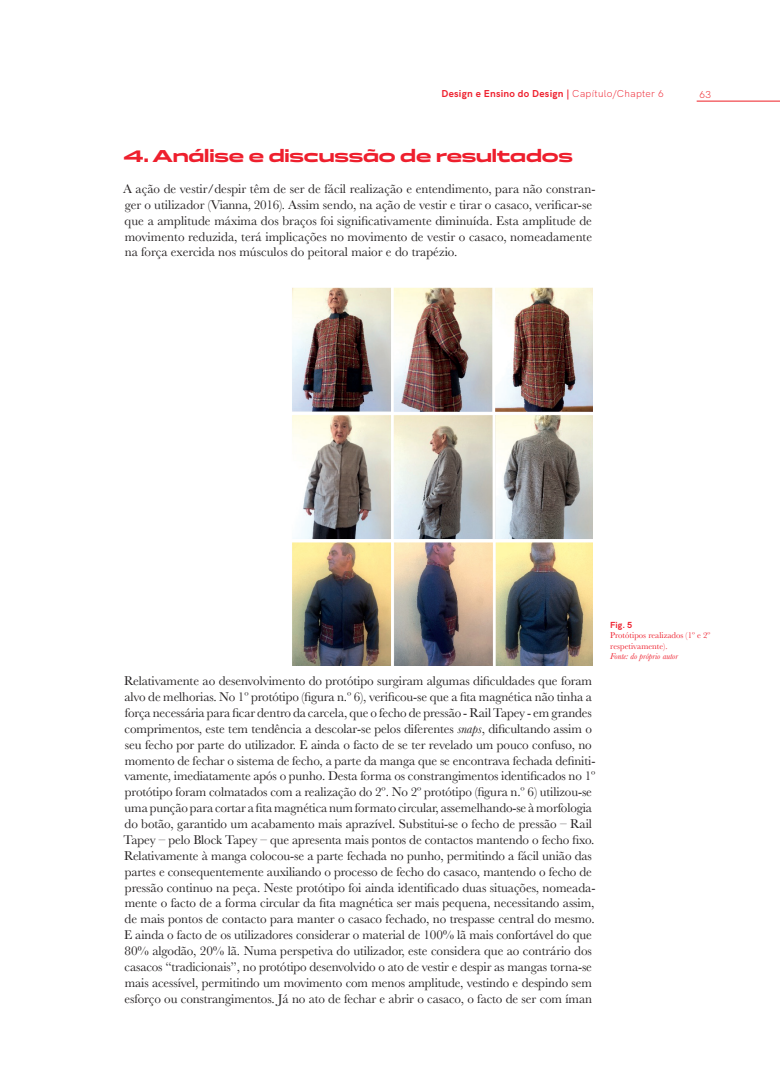
<style>
.page{position:relative;width:780px;height:1088px;background:#fff}
.page>*{position:absolute;margin:0;border:0;box-sizing:border-box;transform-origin:0 0}
.t1{font:700 17.5px "Panchang";letter-spacing:-.005em;color:#ee1f2d}
.t2{font:13.12px/15.9px "Baskerville";letter-spacing:-.01em;color:#231f20}
.t3{font:700 10px "HK Grotesk";letter-spacing:.025em;color:#ee1f2d}
.t4{font:300 10px "HK Grotesk";color:#ee1d23}
.t5{font:8.75px/10.5px "Baskerville";color:#ee1f2d}
.t6{font:italic 8.75px "Baskerville";color:#ee1f2d}
.t7{font:700 8.75px "HK Grotesk";color:#ee1f2d}
.s1{font-weight:300}
.s2{font-style:italic}
</style>
<div class="page">
<hr style="left:696px;top:101px;width:84px;height:1px;background:#ee1d23">
<img style="left:292px;top:287px;width:300px;height:378px">
<p class="t3" style="left:441px;top:85px;width:224px">Design e Ensino do Design | <span class="s1">Capítulo/Chapter 6</span></p>
<p class="t4" style="left:699px;top:86px;width:13px">63</p>
<h1 class="t1" style="left:124px;top:146px;width:450px">4. Análise e discussão de resultados</h1>
<p class="t2" style="left:123px;top:181px;width:473px">A ação de vestir/despir têm de ser de fácil realização e entendimento, para não constran&shy;ger o utilizador (Vianna, 2016). Assim sendo, na ação de vestir e tirar o casaco, verificar-se que a amplitude máxima dos braços foi significativamente diminuída. Esta amplitude de movimento reduzida, terá implicações no movimento de vestir o casaco, nomeadamente na força exercida nos músculos do peitoral maior e do trapézio.</p>
<p class="t2" style="left:124px;top:673px;width:473px">Relativamente ao desenvolvimento do protótipo surgiram algumas dificuldades que foram alvo de melhorias. No 1º protótipo (figura n.º 6), verificou-se que a fita magnética não tinha a força necessária para ficar dentro da carcela, que o fecho de pressão - Rail Tapey - em grandes comprimentos, este tem tendência a descolar-se pelos diferentes <span class="s2">snaps</span>, dificultando assim o seu fecho por parte do utilizador. E ainda o facto de se ter revelado um pouco confuso, no momento de fechar o sistema de fecho, a parte da manga que se encontrava fechada definiti&shy;vamente, imediatamente após o punho. Desta forma os constrangimentos identificados no 1º protótipo foram colmatados com a realização do 2º. No 2º protótipo (figura n.º 6) utilizou-se uma punção para cortar a fita magnética num formato circular, assemelhando-se à morfologia do botão, garantido um acabamento mais aprazível. Substitui-se o fecho de pressão – Rail Tapey – pelo Block Tapey – que apresenta mais pontos de contactos mantendo o fecho fixo.<br>Relativamente à manga colocou-se a parte fechada no punho, permitindo a fácil união das partes e consequentemente auxiliando o processo de fecho do casaco, mantendo o fecho de pressão continuo na peça. Neste protótipo foi ainda identificado duas situações, nomeada&shy;mente o facto de a forma circular da fita magnética ser mais pequena, necessitando assim, de mais pontos de contacto para manter o casaco fechado, no trespasse central do mesmo.<br>E ainda o facto de os utilizadores considerar o material de 100% lã mais confortável do que 80% algodão, 20% lã. Numa perspetiva do utilizador, este considera que ao contrário dos casacos “tradicionais”, no protótipo desenvolvido o ato de vestir e despir as mangas torna-se mais acessível, permitindo um movimento com menos amplitude, vestindo e despindo sem esforço ou constrangimentos. Já no ato de fechar e abrir o casaco, o facto de ser com íman</p>
<p class="t7" style="left:610px;top:618px;width:24px">Fig. 5</p>
<p class="t5" style="left:610px;top:630px;width:101px">Protótipos realizados (1º e 2º respetivamente).</p>
<p class="t6" style="left:610px;top:651px;width:69px">Fonte: do próprio autor</p>
</div>
